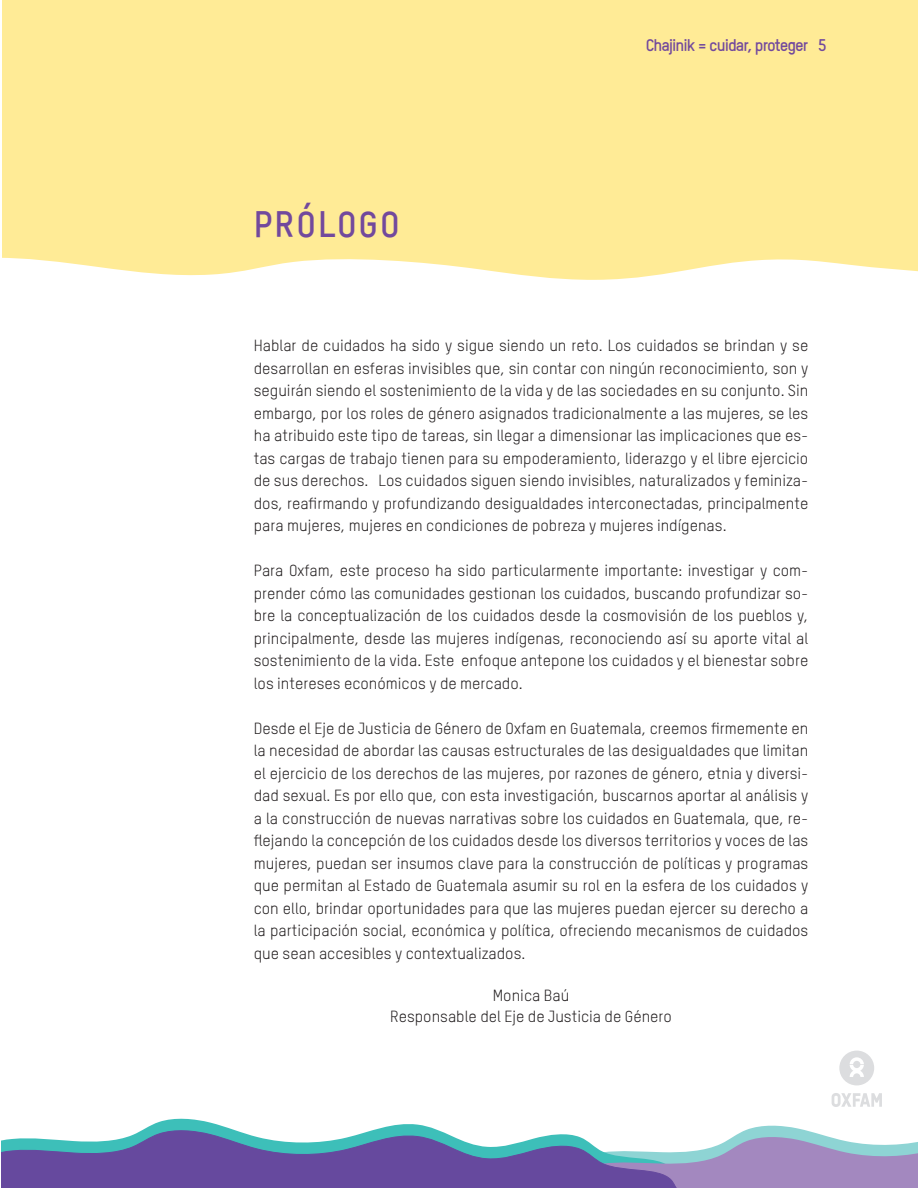
<style>
.page{position:relative;width:918px;height:1188px;background:#fff}
.page>*{position:absolute;margin:0;border:0;box-sizing:border-box;transform-origin:0 0}
.t1{font:700 36px "Oxfam TSTARPRO";letter-spacing:.05em;color:#72499d}
.t2{font:700 16.5px "Oxfam TSTARPRO";letter-spacing:-.06em;color:#72499d}
.t3{font:15.75px/22.5px "Oxfam TSTARPRO";color:#231f20;text-align:justify}
</style>
<div class="page">
<div style="left:2px;top:0;width:916px;height:280px;background:#ffeb96"></div>
<svg style="left:146px;top:1118px;width:286px;height:10px"></svg>
<svg style="left:747px;top:1125px;width:171px;height:63px"></svg>
<svg style="left:1px;top:1128px;width:746px;height:60px"></svg>
<svg style="left:839px;top:1051px;width:35px;height:34px"></svg>
<svg style="left:832px;top:1093px;width:50px;height:14px"></svg>
<h1 class="t1" style="left:254px;top:203px;width:147px">PRÓLOGO</h1>
<p class="t2" style="left:646px;top:35px;width:182px">Chajinik = cuidar, proteger 5</p>
<p class="t3" style="left:254px;top:334px;width:556px">Hablar de cuidados ha sido y sigue siendo un reto. Los cuidados se brindan y se desarrollan en esferas invisibles que, sin contar con ningún reconocimiento, son y seguirán siendo el sostenimiento de la vida y de las sociedades en su conjunto. Sin embargo, por los roles de género asignados tradicionalmente a las mujeres, se les ha atribuido este tipo de tareas, sin llegar a dimensionar las implicaciones que es&shy;tas cargas de trabajo tienen para su empoderamiento, liderazgo y el libre ejercicio de sus derechos. Los cuidados siguen siendo invisibles, naturalizados y feminiza&shy;dos, reafirmando y profundizando desigualdades interconectadas, principalmente para mujeres, mujeres en condiciones de pobreza y mujeres indígenas.</p>
<p class="t3" style="left:254px;top:559px;width:556px">Para Oxfam, este proceso ha sido particularmente importante: investigar y com&shy;prender cómo las comunidades gestionan los cuidados, buscando profundizar so&shy;bre la conceptualización de los cuidados desde la cosmovisión de los pueblos y, principalmente, desde las mujeres indígenas, reconociendo así su aporte vital al sostenimiento de la vida. Este enfoque antepone los cuidados y el bienestar sobre los intereses económicos y de mercado.</p>
<p class="t3" style="left:254px;top:717px;width:556px">Desde el Eje de Justicia de Género de Oxfam en Guatemala, creemos firmemente en la necesidad de abordar las causas estructurales de las desigualdades que limitan el ejercicio de los derechos de las mujeres, por razones de género, etnia y diversi&shy;dad sexual. Es por ello que, con esta investigación, buscarnos aportar al análisis y a la construcción de nuevas narrativas sobre los cuidados en Guatemala, que, re&shy;flejando la concepción de los cuidados desde los diversos territorios y voces de las mujeres, puedan ser insumos clave para la construcción de políticas y programas que permitan al Estado de Guatemala asumir su rol en la esfera de los cuidados y con ello, brindar oportunidades para que las mujeres puedan ejercer su derecho a la participación social, económica y política, ofreciendo mecanismos de cuidados que sean accesibles y contextualizados.</p>
<p class="t3" style="left:390px;top:985px;width:283px;line-height:21px;text-align:center">Monica Baú<br>Responsable del Eje de Justicia de Género</p>
</div>
